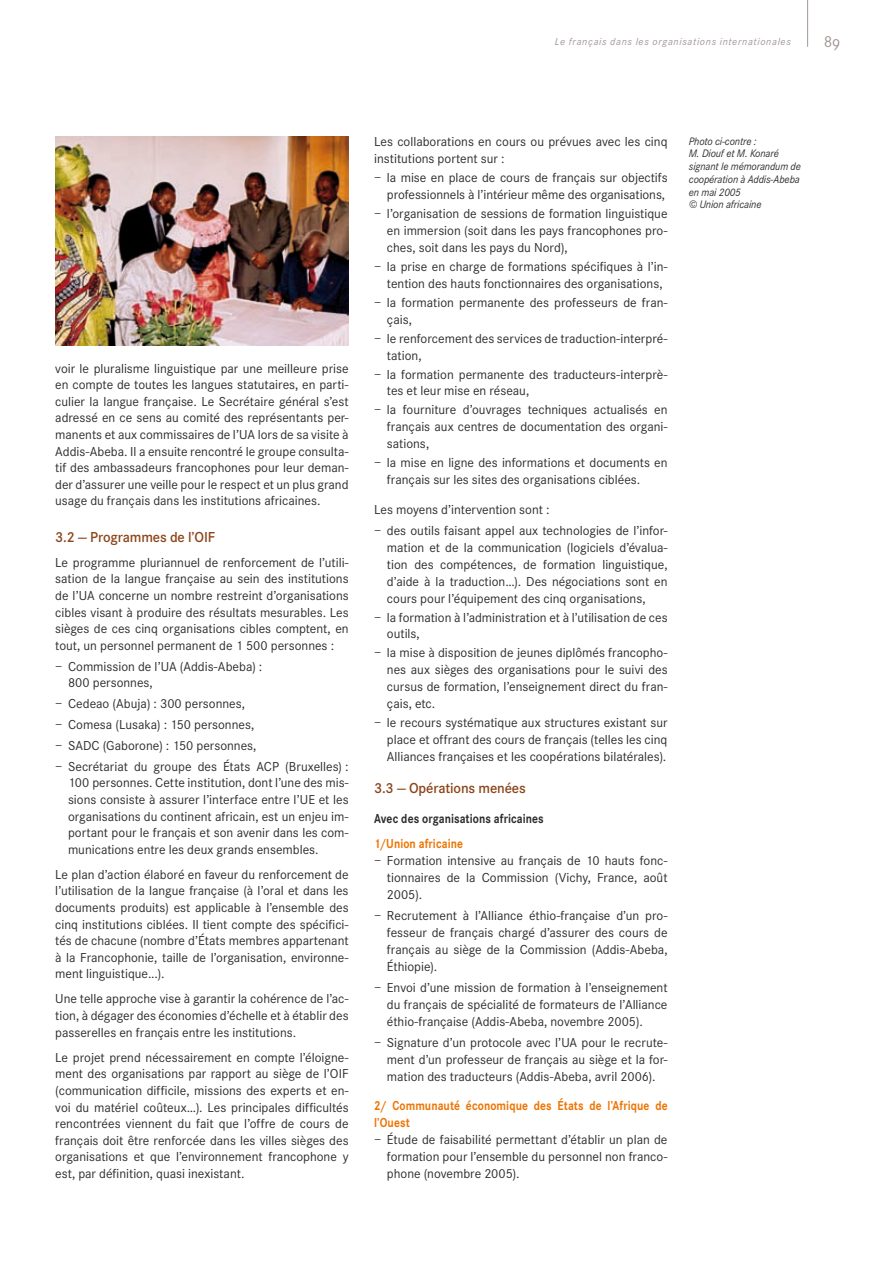
<style>
.page{position:relative;width:893px;height:1263px;background:#fff}
.page>*{position:absolute;margin:0;border:0;box-sizing:border-box;transform-origin:0 0}
.t1{font:16.5px "Corporate SSC";color:#a29795}
.t2{font:600 15px "Corporate S";letter-spacing:-.01em;color:#8b4519}
.t3{font:13.5px/16.6px "Corporate S";color:#2d2c2f;text-align:justify}
.t4{font:700 13.5px/17px "Corporate S";letter-spacing:.005em;color:#ed7504;scale:.85 1}
.t5{font:700 13.5px "Corporate S";letter-spacing:.005em;color:#2d2c2f;scale:.85 1}
.t6{font:italic 11.25px/12.8px "Corporate S";letter-spacing:-.01em;color:#2d2c2f;scale:.95 1}
.t7{font:italic 10.5px "Corporate S";letter-spacing:.065em;color:#a29795}
</style>
<div class="page">
<img style="left:55px;top:136px;width:294px;height:209px">
<hr style="left:807px;top:0;width:1px;height:47px;background:#a29795">
<p class="t7" style="left:555px;top:36px;width:237px">Le français dans les organisations internationales</p>
<p class="t1" style="left:824px;top:32px;width:18px">89</p>
<p class="t3" style="left:55px;top:360px;width:295px">voir le pluralisme linguistique par une meilleure prise en compte de toutes les langues statutaires, en parti&shy;culier la langue française. Le Secrétaire général s’est adressé en ce sens au comité des représentants per&shy;manents et aux commissaires de l’UA lors de sa visite à Addis-Abeba. Il a ensuite rencontré le groupe consulta&shy;tif des ambassadeurs francophones pour leur deman&shy;der d’assurer une veille pour le respect et un plus grand usage du français dans les institutions africaines.</p>
<p class="t2" style="left:55px;top:528px;width:161px">3.2 — Programmes de l’OIF</p>
<p class="t3" style="left:55px;top:554px;width:295px">Le programme pluriannuel de renforcement de l’utili&shy;sation de la langue française au sein des institutions de l’UA concerne un nombre restreint d’organisations cibles visant à produire des résultats mesurables. Les sièges de ces cinq organisations cibles comptent, en tout, un personnel permanent de 1 500 personnes :</p>
<p class="t3" style="left:68px;top:658px;width:196px;text-indent:-13px">– Commission de l’UA (Addis-Abeba) :<br>800 personnes,</p>
<p class="t3" style="left:55px;top:695px;width:191px">– Cedeao (Abuja) : 300 personnes,</p>
<p class="t3" style="left:55px;top:716px;width:201px">– Comesa (Lusaka) : 150 personnes,</p>
<p class="t3" style="left:55px;top:737px;width:203px">– SADC (Gaborone) : 150 personnes,</p>
<p class="t3" style="left:68px;top:758px;width:282px;text-indent:-13px">– Secrétariat du groupe des États ACP (Bruxelles) :<br>100 personnes. Cette institution, dont l’une des mis&shy;sions consiste à assurer l’interface entre l’UE et les organisations du continent africain, est un enjeu im&shy;portant pour le français et son avenir dans les com&shy;munications entre les deux grands ensembles.</p>
<p class="t3" style="left:55px;top:866px;width:295px">Le plan d’action élaboré en faveur du renforcement de l’utilisation de la langue française (à l’oral et dans les documents produits) est applicable à l’ensemble des cinq institutions ciblées. Il tient compte des spécifici&shy;tés de chacune (nombre d’États membres appartenant à la Francophonie, taille de l’organisation, environne&shy;ment linguistique...).</p>
<p class="t3" style="left:55px;top:991px;width:295px">Une telle approche vise à garantir la cohérence de l’ac&shy;tion, à dégager des économies d’échelle et à établir des passerelles en français entre les institutions.</p>
<p class="t3" style="left:55px;top:1049px;width:295px">Le projet prend nécessairement en compte l’éloigne&shy;ment des organisations par rapport au siège de l’OIF (communication difficile, missions des experts et en&shy;voi du matériel coûteux…). Les principales difficultés rencontrées viennent du fait que l’offre de cours de français doit être renforcée dans les villes sièges des organisations et que l’environnement francophone y est, par définition, quasi inexistant.</p>
<p class="t3" style="left:374px;top:133px;width:295px">Les collaborations en cours ou prévues avec les cinq institutions portent sur :</p>
<p class="t3" style="left:374px;top:169px;width:295px;text-align:right">– la mise en place de cours de français sur objectifs professionnels à l’intérieur même des organisations,</p>
<p class="t3" style="left:387px;top:205px;width:282px;text-indent:-13px">– l’organisation de sessions de formation linguistique en immersion (soit dans les pays francophones pro&shy;ches, soit dans les pays du Nord),</p>
<p class="t3" style="left:374px;top:258px;width:295px;text-align:center">– la prise en charge de formations spécifiques à l’in&shy;tention des hauts fonctionnaires des organisations,</p>
<p class="t3" style="left:387px;top:294px;width:282px;text-indent:-13px">– la formation permanente des professeurs de fran&shy;çais,</p>
<p class="t3" style="left:387px;top:330px;width:282px;text-indent:-13px">– le renforcement des services de traduction-interpré&shy;tation,</p>
<p class="t3" style="left:387px;top:366px;width:282px;text-indent:-13px">– la formation permanente des traducteurs-interprè&shy;tes et leur mise en réseau,</p>
<p class="t3" style="left:387px;top:402px;width:282px;text-indent:-13px">– la fourniture d’ouvrages techniques actualisés en français aux centres de documentation des organi&shy;sations,</p>
<p class="t3" style="left:387px;top:454px;width:282px;text-indent:-13px">– la mise en ligne des informations et documents en français sur les sites des organisations ciblées.</p>
<p class="t3" style="left:374px;top:501px;width:177px">Les moyens d’intervention sont :</p>
<p class="t3" style="left:387px;top:522px;width:282px;text-indent:-13px">– des outils faisant appel aux technologies de l’infor&shy;mation et de la communication (logiciels d’évalua&shy;tion des compétences, de formation linguistique, d’aide à la traduction…). Des négociations sont en cours pour l’équipement des cinq organisations,</p>
<p class="t3" style="left:387px;top:609px;width:282px;text-indent:-13px">– la formation à l’administration et à l’utilisation de ces outils,</p>
<p class="t3" style="left:387px;top:645px;width:282px;text-indent:-13px">– la mise à disposition de jeunes diplômés francopho&shy;nes aux sièges des organisations pour le suivi des cursus de formation, l’enseignement direct du fran&shy;çais, etc.</p>
<p class="t3" style="left:387px;top:714px;width:282px;text-indent:-13px">– le recours systématique aux structures existant sur place et offrant des cours de français (telles les cinq Alliances françaises et les coopérations bilatérales).</p>
<p class="t2" style="left:374px;top:780px;width:153px">3.3 — Opérations menées</p>
<p class="t5" style="left:374px;top:811px;width:201px">Avec des organisations africaines</p>
<p class="t4" style="left:374px;top:836px;width:106px">1/Union africaine</p>
<p class="t3" style="left:387px;top:852px;width:282px;text-indent:-13px">– Formation intensive au français de 10 hauts fonc&shy;tionnaires de la Commission (Vichy, France, août 2005).</p>
<p class="t3" style="left:387px;top:907px;width:282px;text-indent:-13px">– Recrutement à l’Alliance éthio-française d’un pro&shy;fesseur de français chargé d’assurer des cours de français au siège de la Commission (Addis-Abeba, Éthiopie).</p>
<p class="t3" style="left:387px;top:979px;width:282px;text-indent:-13px">– Envoi d’une mission de formation à l’enseignement du français de spécialité de formateurs de l’Alliance éthio-française (Addis-Abeba, novembre 2005).</p>
<p class="t3" style="left:387px;top:1034px;width:282px;text-indent:-13px">– Signature d’un protocole avec l’UA pour le recrute&shy;ment d’un professeur de français au siège et la for&shy;mation des traducteurs (Addis-Abeba, avril 2006).</p>
<p class="t4" style="left:374px;top:1098px;width:347px">2/ Communauté économique des États de l’Afrique de l’Ouest</p>
<p class="t3" style="left:387px;top:1131px;width:282px;text-indent:-13px">– Étude de faisabilité permettant d’établir un plan de formation pour l’ensemble du personnel non franco&shy;phone (novembre 2005).</p>
<p class="t6" style="left:689px;top:134px;width:119px">Photo ci-contre :<br>M. Diouf et M. Konaré signant le mémorandum de coopération à Addis-Abeba en mai 2005<br>© Union africaine</p>
</div>
